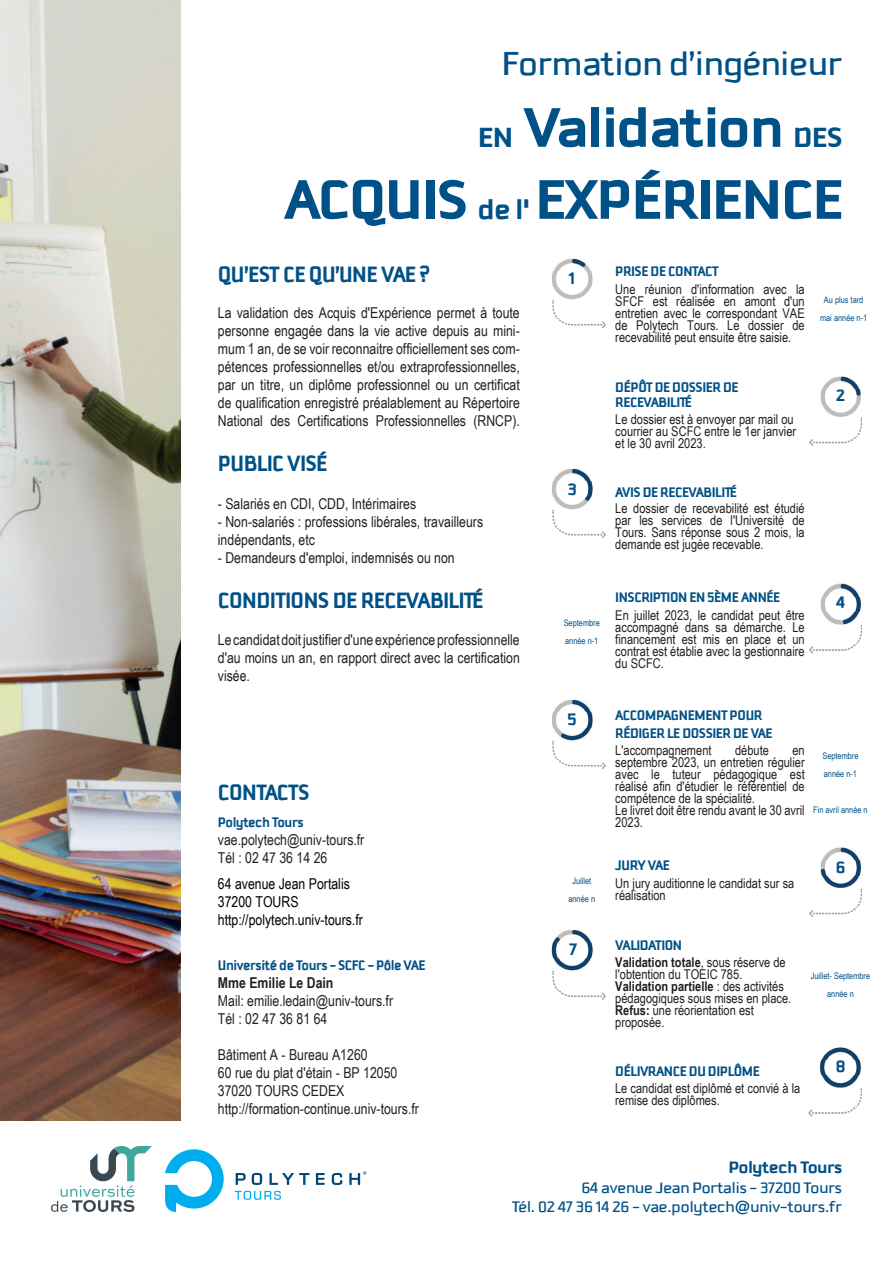
<style>
.page{position:relative;width:893px;height:1263px;background:#fff}
.page>*{position:absolute;margin:0;border:0;box-sizing:border-box;transform-origin:0 0}
.t1{font:700 60px/72px "Downtempo";color:#005187;text-align:right}
.t2{font:36px "Downtempo";color:#005187}
.t3{font:700 24px "Downtempo";color:#005187;scale:.9 1}
.t4{font:700 18px "Downtempo";color:#005187}
.t5{font:16.5px/19.8px "Downtempo";color:#005187;text-align:right}
.t6{font:15px/18px "Arial Narrow";color:#231f20}
.t7{font:700 15px/15px "Downtempo";color:#005187;scale:.9 1}
.t8{font:15px/18px "Arial Narrow";color:#000001}
.t9{font:700 15px "Arial Narrow";color:#231f20}
.t10{font:13.5px/12px "Arial Narrow";color:#231f20}
.t11{font:9px/18px "Arial Narrow";color:#005187;text-align:center}
.s1{font-size:30px}
.s2{font-weight:700}
</style>
<div class="page">
<img style="left:551px;top:929px;width:55px;height:71px">
<img style="left:809px;top:847px;width:53px;height:70px">
<img style="left:551px;top:699px;width:55px;height:70px">
<img style="left:809px;top:583px;width:53px;height:71px">
<img style="left:551px;top:468px;width:55px;height:70px">
<img style="left:809px;top:376px;width:53px;height:70px">
<img style="left:551px;top:258px;width:55px;height:70px">
<img style="left:0;top:0;width:181px;height:1120px">
<svg style="left:236px;top:1173px;width:10px;height:12px"></svg>
<svg style="left:252px;top:1173px;width:10px;height:12px"></svg>
<svg style="left:269px;top:1173px;width:40px;height:12px"></svg>
<svg style="left:316px;top:1173px;width:9px;height:12px"></svg>
<svg style="left:332px;top:1173px;width:10px;height:12px"></svg>
<svg style="left:349px;top:1171px;width:17px;height:14px"></svg>
<svg style="left:165px;top:1149px;width:59px;height:63px"></svg>
<svg style="left:235px;top:1191px;width:46px;height:9px"></svg>
<img style="left:51px;top:1147px;width:100px;height:65px">
<img style="left:808px;top:1047px;width:54px;height:70px">
<h2 class="t2" style="left:502px;top:43px;width:342px">Formation d’ingénieur</h2>
<h1 class="t1" style="left:284px;top:92px;width:560px"><span class="s1">EN</span> Validation <span class="s1">DES<br></span>ACQUIS <span class="s1">de l'</span> EXPÉRIENCE</h1>
<h3 class="t3" style="left:218px;top:261px;width:236px">QU’EST CE QU’UNE VAE ?</h3>
<p class="t6" style="left:218px;top:303px;width:303px;text-align:justify">La validation des Acquis d'Expérience permet à toute personne engagée dans la vie active depuis au mini&shy;mum 1 an, de se voir reconnaitre officiellement ses com&shy;pétences professionnelles et/ou extraprofessionnelles, par un titre, un diplôme professionnel ou un certificat de qualification enregistré préalablement au Répertoire National des Certifications Professionnelles (RNCP).</p>
<h3 class="t3" style="left:218px;top:450px;width:123px">PUBLIC VISÉ</h3>
<p class="t6" style="left:218px;top:494px;width:200px">- Salariés en CDI, CDD, Intérimaires</p>
<p class="t6" style="left:218px;top:512px;width:267px">- Non-salariés : professions libérales, travailleurs indépendants, etc</p>
<p class="t6" style="left:218px;top:548px;width:238px">- Demandeurs d'emploi, indemnisés ou non</p>
<h3 class="t3" style="left:218px;top:587px;width:296px">CONDITIONS DE RECEVABILITÉ</h3>
<p class="t6" style="left:218px;top:630px;width:303px;text-align:justify">Le candidat doit justifier d'une expérience professionnelle d'au moins un an, en rapport direct avec la certification visée.</p>
<h3 class="t3" style="left:218px;top:779px;width:103px">CONTACTS</h3>
<p class="t7" style="left:218px;top:814px;width:96px">Polytech Tours</p>
<p class="t6" style="left:218px;top:830px;width:148px">vae.polytech@univ-tours.fr<br>Tél : 02 47 36 14 26</p>
<p class="t8" style="left:218px;top:874px;width:146px">64 avenue Jean Portalis<br>37200 TOURS http://polytech.univ-tours.fr</p>
<p class="t7" style="left:218px;top:957px;width:232px">Université de Tours - SCFC - Pôle VAE</p>
<p class="t9" style="left:218px;top:971px;width:117px">Mme Emilie Le Dain</p>
<p class="t6" style="left:218px;top:991px;width:177px">Mail: emilie.ledain@univ-tours.fr<br>Tél : 02 47 36 81 64</p>
<p class="t6" style="left:218px;top:1045px;width:202px">Bâtiment A - Bureau A1260<br>60 rue du plat d'étain - BP 12050<br>37020 TOURS CEDEX http://formation-continue.univ-tours.fr</p>
<h3 class="t4" style="left:568px;top:268px;width:7px">1</h3>
<h3 class="t4" style="left:567px;top:479px;width:11px">3</h3>
<p class="t11" style="left:564px;top:613px;width:38px;text-align:left">Septembre année n-1</p>
<p class="t7" style="left:615px;top:264px;width:116px">PRISE DE CONTACT</p>
<p class="t10" style="left:615px;top:282px;width:191px;text-align:justify">Une réunion d'information avec la SFCF est réalisée en amont d'un entretien avec le correspondant VAE de Polytech Tours. Le dossier de recevabilité peut ensuite être saisie.</p>
<p class="t7" style="left:615px;top:380px;width:138px">DÉPÔT DE DOSSIER DE<br>RECEVABILITÉ</p>
<p class="t10" style="left:615px;top:413px;width:182px">Le dossier est à envoyer par mail ou courrier au SCFC entre le 1er janvier et le 30 avril 2023.</p>
<p class="t7" style="left:615px;top:484px;width:136px">AVIS DE RECEVABILITÉ</p>
<p class="t10" style="left:615px;top:502px;width:191px;text-align:justify">Le dossier de recevabilité est étudié par les services de l'Université de Tours. Sans réponse sous 2 mois, la demande est jugée recevable.</p>
<p class="t7" style="left:615px;top:590px;width:184px">INSCRIPTION EN 5ÈME ANNÉE</p>
<p class="t10" style="left:615px;top:609px;width:191px;text-align:justify">En juillet 2023, le candidat peut être accompagné dans sa démarche. Le financement est mis en place et un contrat est établie avec la gestionnaire du SCFC.</p>
<p class="t11" style="left:820px;top:291px;width:49px">Au plus tard mai année n-1</p>
<h3 class="t4" style="left:836px;top:385px;width:11px">2</h3>
<h3 class="t4" style="left:836px;top:592px;width:10px">4</h3>
<h3 class="t4" style="left:568px;top:709px;width:10px">5</h3>
<p class="t7" style="left:615px;top:706px;width:176px;line-height:18px">ACCOMPAGNEMENT POUR<br>RÉDIGER LE DOSSIER DE VAE</p>
<p class="t10" style="left:615px;top:744px;width:98px">L'accompagnement</p>
<p class="t10" style="left:735px;top:744px;width:35px">débute</p>
<p class="t10" style="left:615px;top:744px;width:191px;text-indent:177px">en septembre 2023, un entretien régulier avec le tuteur pédagogique est réalisé afin d'étudier le référentiel de compétence de la spécialité.<br>Le livret doit être rendu avant le 30 avril<br>2023.</p>
<p class="t11" style="left:822px;top:747px;width:38px;text-align:left">Septembre année n-1</p>
<p class="t11" style="left:813px;top:801px;width:56px">Fin avril année n</p>
<p class="t7" style="left:615px;top:858px;width:62px">JURY VAE</p>
<h3 class="t4" style="left:836px;top:857px;width:11px">6</h3>
<p class="t11" style="left:568px;top:871px;width:28px">Juillet année n</p>
<p class="t10" style="left:615px;top:876px;width:181px">Un jury auditionne le candidat sur sa réalisation</p>
<h3 class="t4" style="left:569px;top:939px;width:9px">7</h3>
<p class="t7" style="left:615px;top:937px;width:75px">VALIDATION</p>
<p class="t10" style="left:615px;top:955px;width:177px"><span class="s2">Validation totale</span>, sous réserve de l'obtention du TOEIC 785.<br><span class="s2">Validation partielle</span> : des activités pédagogiques sous mises en place.<br><span class="s2">Refus:</span> une réorientation est proposée.</p>
<p class="t11" style="left:811px;top:966px;width:61px">Juillet- Septembre année n</p>
<p class="t7" style="left:615px;top:1064px;width:162px">DÉLIVRANCE DU DIPLÔME</p>
<h3 class="t4" style="left:835px;top:1056px;width:11px">8</h3>
<p class="t10" style="left:615px;top:1082px;width:187px">Le candidat est diplômé et convié à la remise des diplômes.</p>
<h3 class="t4" style="left:728px;top:1157px;width:115px">Polytech Tours</h3>
<p class="t5" style="left:512px;top:1177px;width:331px">64 avenue Jean Portalis - 37200 Tours<br>Tél. 02 47 36 14 26 - vae.polytech@univ-tours.fr</p>
</div>
